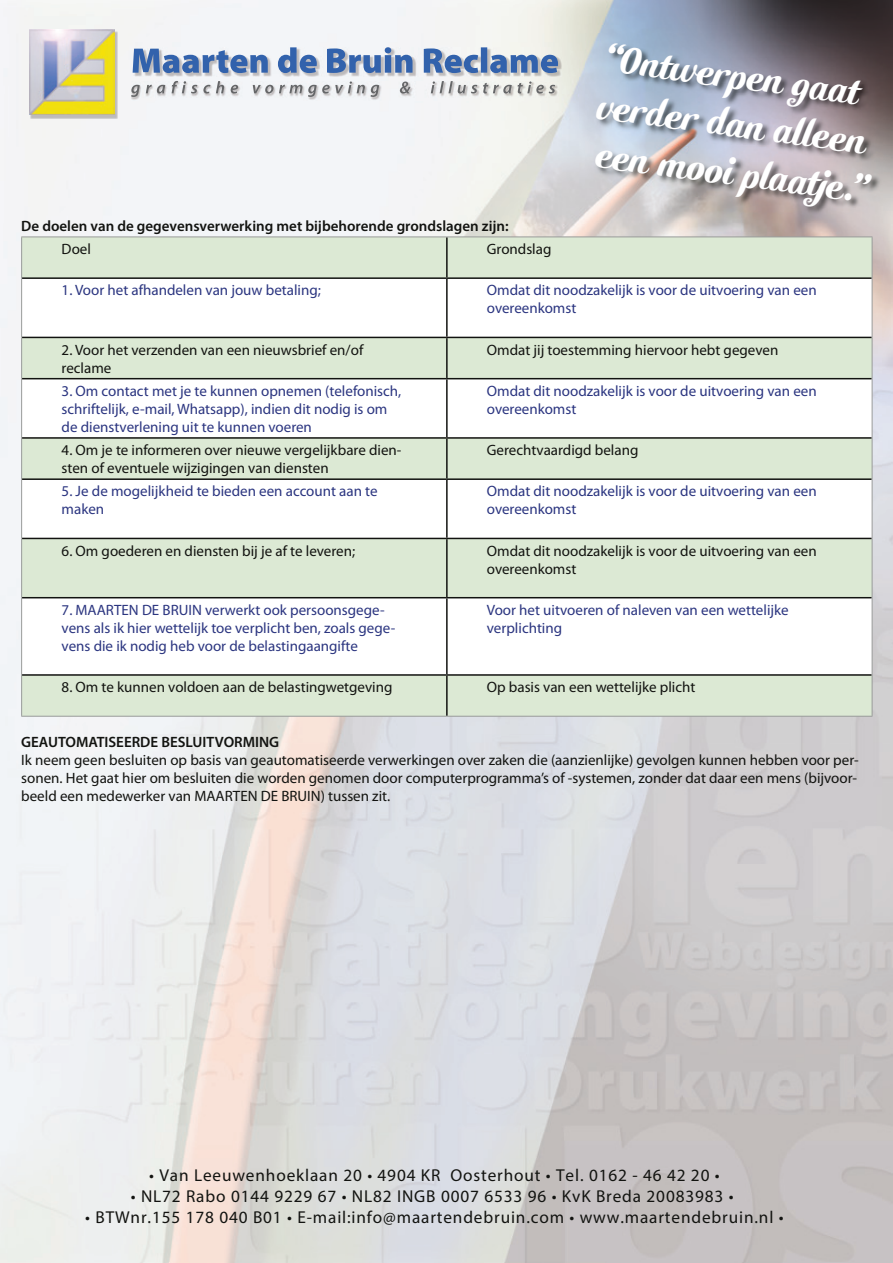
<style>
.page{position:relative;width:893px;height:1263px;background:#fff}
.page>*{position:absolute;margin:0;border:0;box-sizing:border-box;transform-origin:0 0}
.t1{font:40.2px/48px "Cutiful";color:#fff}
.t2{font:17.25px "Myriad Pro";letter-spacing:.05em;color:#121310}
.t3{font:15px/18px "Myriad Pro";color:#121310}
.t4{font:15px/18px "Myriad Pro";color:#2b3580}
.t5{font:600 15px "Myriad Pro";color:#121310}
</style>
<div class="page">
<img style="left:0;top:0;width:893px;height:1263px">
<img style="left:133px;top:48px;width:429px;height:29px">
<svg style="left:133px;top:47px;width:425px;height:26px"></svg>
<img style="left:131px;top:81px;width:427px;height:19px">
<svg style="left:131px;top:81px;width:424px;height:16px"></svg>
<img style="left:30px;top:30px;width:88px;height:89px">
<img style="left:29px;top:30px;width:85px;height:85px">
<img style="left:585px;top:33px;width:298px;height:264px">
<div style="left:22px;top:238px;width:850px;height:478px;background:#dce9d4"></div>
<svg style="left:22px;top:279px;width:850px;height:395px"></svg>
<hr style="left:446px;top:237px;width:2px;height:40px;background:#121310">
<hr style="left:22px;top:277px;width:425px;height:2px;background:#121310">
<hr style="left:447px;top:277px;width:425px;height:2px;background:#121310">
<hr style="left:446px;top:279px;width:2px;height:58px;background:#121310">
<hr style="left:22px;top:337px;width:425px;height:1px;background:#121310">
<hr style="left:447px;top:337px;width:425px;height:1px;background:#121310">
<hr style="left:446px;top:338px;width:2px;height:40px;background:#121310">
<hr style="left:22px;top:378px;width:425px;height:1px;background:#121310">
<hr style="left:447px;top:378px;width:425px;height:1px;background:#121310">
<hr style="left:446px;top:379px;width:2px;height:58px;background:#121310">
<hr style="left:22px;top:437px;width:425px;height:2px;background:#121310">
<hr style="left:447px;top:437px;width:425px;height:2px;background:#121310">
<hr style="left:446px;top:439px;width:2px;height:39px;background:#121310">
<hr style="left:22px;top:478px;width:425px;height:2px;background:#121310">
<hr style="left:447px;top:478px;width:425px;height:2px;background:#121310">
<hr style="left:446px;top:480px;width:2px;height:58px;background:#121310">
<hr style="left:22px;top:538px;width:425px;height:1px;background:#121310">
<hr style="left:447px;top:538px;width:425px;height:1px;background:#121310">
<hr style="left:446px;top:539px;width:2px;height:58px;background:#121310">
<hr style="left:22px;top:597px;width:425px;height:1px;background:#121310">
<hr style="left:447px;top:597px;width:425px;height:1px;background:#121310">
<hr style="left:446px;top:598px;width:2px;height:76px;background:#121310">
<hr style="left:22px;top:674px;width:425px;height:2px;background:#121310">
<hr style="left:447px;top:674px;width:425px;height:2px;background:#121310">
<hr style="left:446px;top:676px;width:2px;height:40px;background:#121310">
<hr style="left:21px;top:237px;width:426px;height:1px;background:#999b9a">
<hr style="left:21px;top:237px;width:1px;height:41px;background:#999b9a">
<hr style="left:447px;top:237px;width:425px;height:1px;background:#999b9a">
<hr style="left:872px;top:237px;width:1px;height:41px;background:#999b9a">
<hr style="left:21px;top:278px;width:1px;height:59px;background:#999b9a">
<hr style="left:872px;top:278px;width:1px;height:59px;background:#999b9a">
<hr style="left:21px;top:337px;width:1px;height:42px;background:#999b9a">
<hr style="left:872px;top:337px;width:1px;height:42px;background:#999b9a">
<hr style="left:21px;top:379px;width:1px;height:59px;background:#999b9a">
<hr style="left:872px;top:379px;width:1px;height:59px;background:#999b9a">
<hr style="left:21px;top:438px;width:1px;height:41px;background:#999b9a">
<hr style="left:872px;top:438px;width:1px;height:41px;background:#999b9a">
<hr style="left:21px;top:479px;width:1px;height:59px;background:#999b9a">
<hr style="left:872px;top:479px;width:1px;height:59px;background:#999b9a">
<hr style="left:21px;top:538px;width:1px;height:60px;background:#999b9a">
<hr style="left:872px;top:538px;width:1px;height:60px;background:#999b9a">
<hr style="left:21px;top:598px;width:1px;height:77px;background:#999b9a">
<hr style="left:872px;top:598px;width:1px;height:77px;background:#999b9a">
<hr style="left:21px;top:675px;width:1px;height:41px;background:#999b9a">
<hr style="left:872px;top:675px;width:1px;height:41px;background:#999b9a">
<hr style="left:21px;top:716px;width:426px;height:1px;background:#999b9a">
<hr style="left:447px;top:716px;width:425px;height:1px;background:#999b9a">
<h1 class="t1" style="left:605px;top:33px;width:280px;rotate:8deg">“Ontwerpen gaat verder dan alleen een mooi plaatje.”</h1>
<p class="t5" style="left:21px;top:217px;width:489px">De doelen van de gegevensverwerking met bijbehorende grondslagen zijn:</p>
<p class="t3" style="left:62px;top:240px;width:31px">Doel</p>
<p class="t3" style="left:487px;top:240px;width:66px">Grondslag</p>
<p class="t4" style="left:62px;top:282px;width:261px">1. Voor het afhandelen van jouw betaling;</p>
<p class="t4" style="left:487px;top:282px;width:331px">Omdat dit noodzakelijk is voor de uitvoering van een overeenkomst</p>
<p class="t3" style="left:62px;top:341px;width:303px">2. Voor het verzenden van een nieuwsbrief en/of reclame</p>
<p class="t3" style="left:487px;top:341px;width:293px">Omdat jij toestemming hiervoor hebt gegeven</p>
<p class="t4" style="left:62px;top:382px;width:341px">3. Om contact met je te kunnen opnemen (telefonisch, schriftelijk, e-mail, Whatsapp), indien dit nodig is om de dienstverlening uit te kunnen voeren</p>
<p class="t4" style="left:487px;top:382px;width:331px">Omdat dit noodzakelijk is voor de uitvoering van een overeenkomst</p>
<p class="t3" style="left:62px;top:441px;width:341px">4. Om je te informeren over nieuwe vergelijkbare dien&shy;sten of eventuele wijzigingen van diensten</p>
<p class="t3" style="left:487px;top:441px;width:153px">Gerechtvaardigd belang</p>
<p class="t4" style="left:62px;top:483px;width:317px">5. Je de mogelijkheid te bieden een account aan te maken</p>
<p class="t4" style="left:487px;top:483px;width:331px">Omdat dit noodzakelijk is voor de uitvoering van een overeenkomst</p>
<p class="t3" style="left:62px;top:542px;width:295px">6. Om goederen en diensten bij je af te leveren;</p>
<p class="t3" style="left:487px;top:542px;width:331px">Omdat dit noodzakelijk is voor de uitvoering van een overeenkomst</p>
<p class="t4" style="left:62px;top:601px;width:335px">7. MAARTEN DE BRUIN verwerkt ook persoonsgege&shy;vens als ik hier wettelijk toe verplicht ben, zoals gege&shy;vens die ik nodig heb voor de belastingaangifte</p>
<p class="t4" style="left:487px;top:601px;width:303px">Voor het uitvoeren of naleven van een wettelijke verplichting</p>
<p class="t3" style="left:62px;top:678px;width:332px">8. Om te kunnen voldoen aan de belastingwetgeving</p>
<p class="t3" style="left:487px;top:678px;width:210px">Op basis van een wettelijke plicht</p>
<p class="t5" style="left:21px;top:733px;width:260px">GEAUTOMATISEERDE BESLUITVORMING</p>
<p class="t3" style="left:21px;top:751px;width:839px;text-align:justify">Ik neem geen besluiten op basis van geautomatiseerde verwerkingen over zaken die (aanzienlijke) gevolgen kunnen hebben voor per&shy;sonen. Het gaat hier om besluiten die worden genomen door computerprogramma’s of -systemen, zonder dat daar een mens (bijvoor&shy;beeld een medewerker van MAARTEN DE BRUIN) tussen zit.</p>
<p class="t2" style="left:149px;top:1165px;width:572px">• Van Leeuwenhoeklaan 20 • 4904 KR Oosterhout • Tel. 0162 - 46 42 20 •</p>
<p class="t2" style="left:131px;top:1185px;width:604px">• NL72 Rabo 0144 9229 67 • NL82 INGB 0007 6533 96 • KvK Breda 20083983 •</p>
<p class="t2" style="left:85px;top:1206px;width:700px">• BTWnr.155 178 040 B01 • E-mail:info@maartendebruin.com • www.maartendebruin.nl •</p>
</div>
